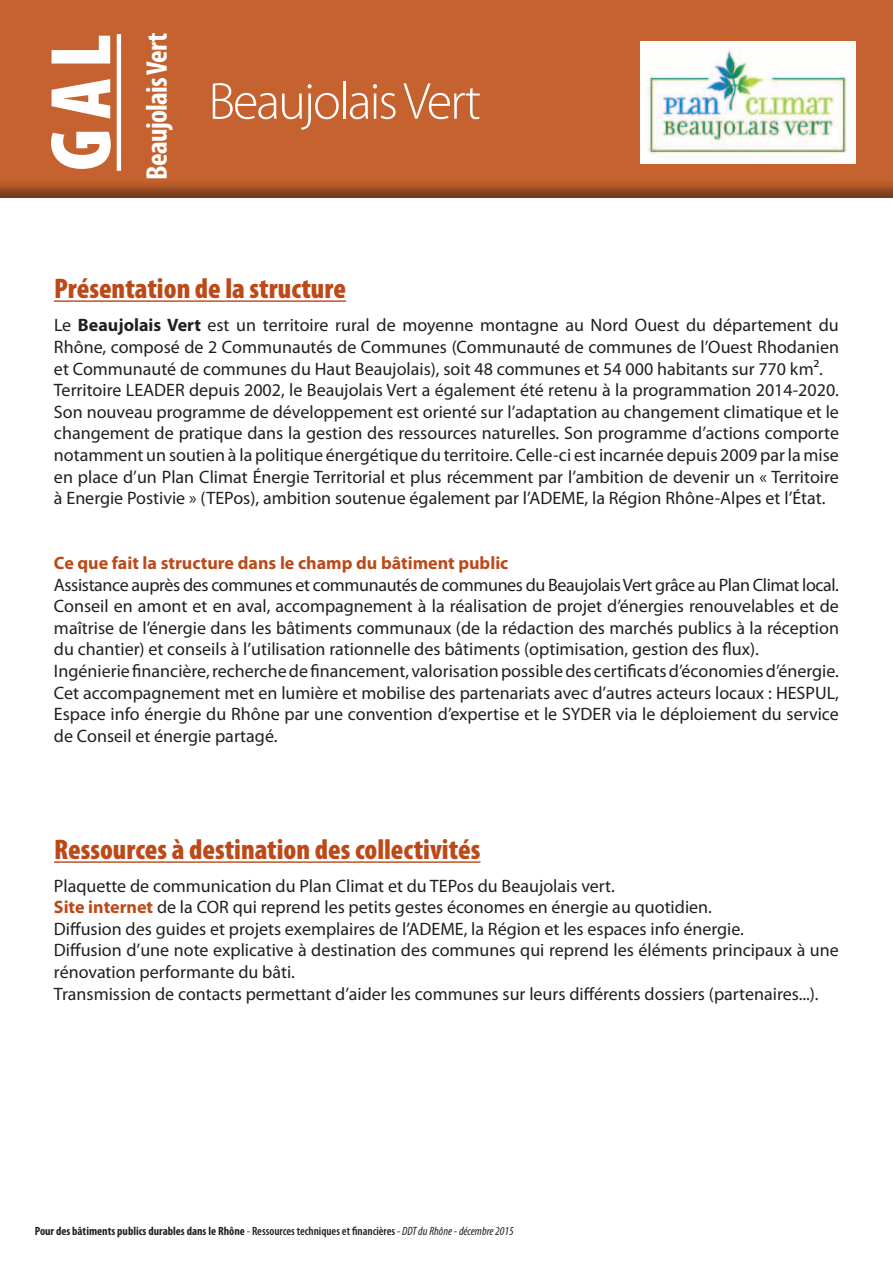
<style>
.page{position:relative;width:893px;height:1263px;background:#fff}
.page>*{position:absolute;margin:0;border:0;box-sizing:border-box;transform-origin:0 0}
.t1{font:900 condensed 87px "Myriad Pro";color:#fff}
.t2{font:300 52.5px "Myriad Pro";letter-spacing:-.04em;color:#fff}
.t3{font:700 condensed 30px "Myriad Pro";letter-spacing:-.025em;color:#fff}
.t4{font:900 condensed 28.5px "Myriad Pro";color:#bc4a18}
.t5{font:18px/21.6px "Myriad Pro";color:#231f20}
.t6{font:700 18px "Myriad Pro";color:#bc4a18}
.t7{font:700 condensed 12px "Myriad Pro";color:#231f20}
.s1{font-weight:700}
.s2{font-weight:700;color:#bc4a18}
.s3{font-weight:400}
.s4{font-weight:600}
.s5{font-weight:400;font-style:italic}
</style>
<div class="page">
<div style="left:0;top:0;width:893px;height:200px;background:#231f20;opacity:.5"></div>
<hr style="left:117px;top:34px;width:4px;height:137px;background:#fff">
<hr style="left:54px;top:300px;width:292px;height:2px;background:#bc4a18">
<img style="left:640px;top:41px;width:215px;height:123px">
<hr style="left:54px;top:861px;width:426px;height:2px;background:#bc4a18">
<h1 class="t1" style="left:25px;top:171px;width:138px;rotate:-90deg">GAL</h1>
<h3 class="t3" style="left:138px;top:180px;width:148px;rotate:-90deg">Beaujolais Vert</h3>
<h2 class="t2" style="left:208px;top:72px;width:274px">Beaujolais Vert</h2>
<h3 class="t4" style="left:54px;top:270px;width:294px">Présentation de la structure</h3>
<p class="t5" style="left:54px;top:314px;width:786px">Le <span class="s1">Beaujolais Vert</span> est un territoire rural de moyenne montagne au Nord Ouest du département du Rhône, composé de 2 Communautés de Communes (Communauté de communes de l’Ouest Rhodanien et Communauté de communes du Haut Beaujolais), soit 48 communes et 54 000 habitants sur 770 km².<br>Territoire LEADER depuis 2002, le Beaujolais Vert a également été retenu à la programmation 2014-2020.<br>Son nouveau programme de développement est orienté sur l’adaptation au changement climatique et le changement de pratique dans la gestion des ressources naturelles. Son programme d’actions comporte notamment un soutien à la politique énergétique du territoire. Celle-ci est incarnée depuis 2009 par la mise en place d’un Plan Climat Énergie Territorial et plus récemment par l’ambition de devenir un « Territoire à Energie Postivie » (TEPos), ambition soutenue également par l’ADEME, la Région Rhône-Alpes et l’État.</p>
<p class="t6" style="left:54px;top:551px;width:456px">Ce que fait la structure dans le champ du bâtiment public</p>
<p class="t5" style="left:54px;top:573px;width:787px">Assistance auprès des communes et communautés de communes du Beaujolais Vert grâce au Plan Climat local.<br>Conseil en amont et en aval, accompagnement à la réalisation de projet d’énergies renouvelables et de maîtrise de l’énergie dans les bâtiments communaux (de la rédaction des marchés publics à la réception du chantier) et conseils à l’utilisation rationnelle des bâtiments (optimisation, gestion des flux).<br>Ingénierie financière, recherche de financement, valorisation possible des certificats d’économies d’énergie.<br>Cet accompagnement met en lumière et mobilise des partenariats avec d’autres acteurs locaux : HESPUL, Espace info énergie du Rhône par une convention d’expertise et le SYDER via le déploiement du service de Conseil et énergie partagé.</p>
<h3 class="t4" style="left:54px;top:831px;width:428px">Ressources à destination des collectivités</h3>
<p class="t5" style="left:54px;top:874px;width:786px">Plaquette de communication du Plan Climat et du TEPos du Beaujolais vert.<br><span class="s2">Site internet</span> de la COR qui reprend les petits gestes économes en énergie au quotidien.<br>Diffusion des guides et projets exemplaires de l’ADEME, la Région et les espaces info énergie.<br>Diffusion d’une note explicative à destination des communes qui reprend les éléments principaux à une rénovation performante du bâti.<br>Transmission de contacts permettant d’aider les communes sur leurs différents dossiers (partenaires...).</p>
<p class="t7" style="left:35px;top:1224px;width:480px">Pour des bâtiments publics durables dans le Rhône <span class="s3">-</span> <span class="s4">Ressources techniques et financières</span> <span class="s5">- DDT du Rhône - décembre 2015</span></p>
</div>
